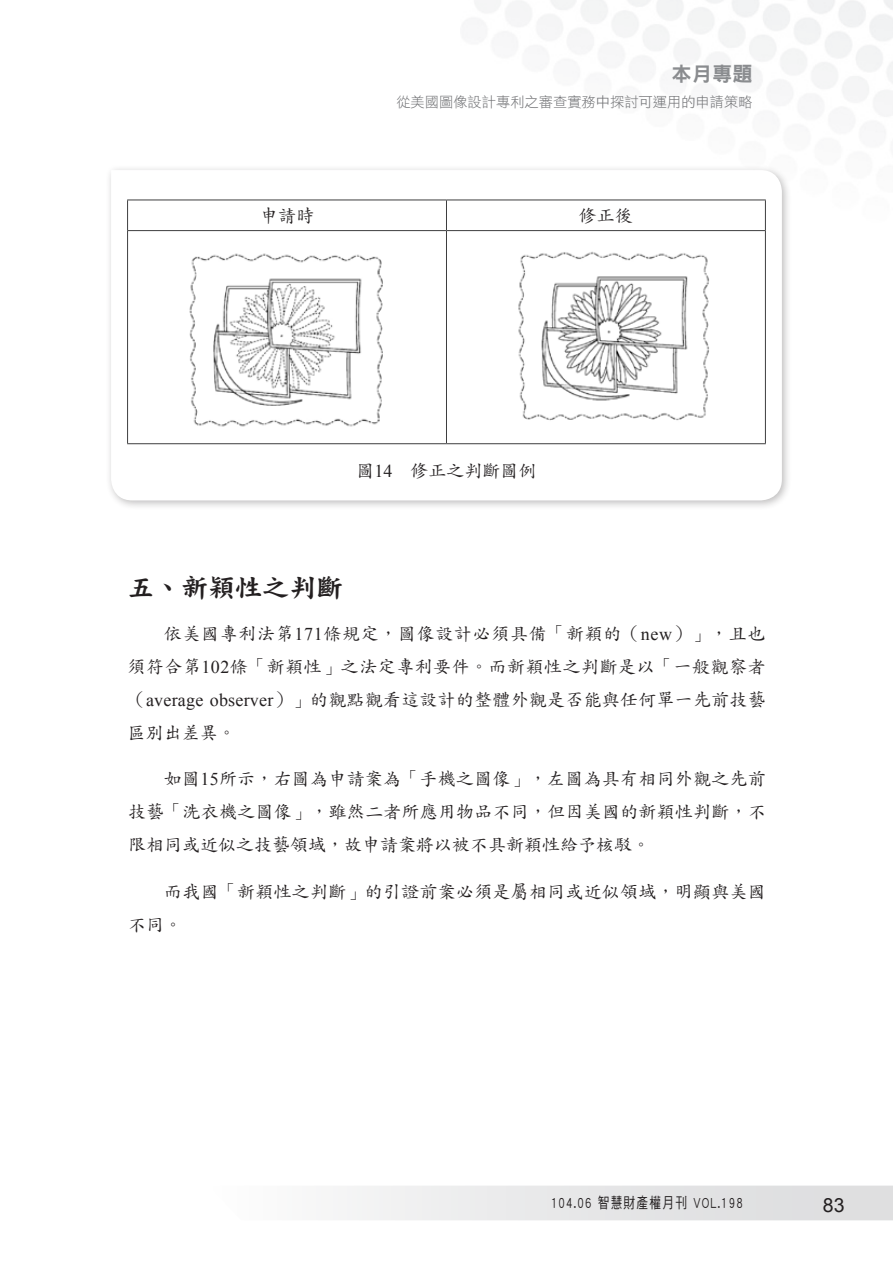
<style>
.page{position:relative;width:893px;height:1263px;background:#fff}
.page>*{position:absolute;margin:0;border:0;box-sizing:border-box;transform-origin:0 0}
.t1{font:27px "DF Kai Shu Std W9";color:#231f20}
.t2{font:20.25px "DF Hei Std W9";color:#8a8c8f}
.t3{font:19.5px "Arial";color:#231f20}
.t4{font:18px/33px "DF Kai Shu Std W5";letter-spacing:.015em;color:#231f20;text-align:justify}
.t5{font:15px "DF Hei Std W5";letter-spacing:.1em;color:#231f20;scale:.78 1}
.t6{font:14.25px "DF Hei Std W3";color:#6c6d70}
.s1{font-family:"Times New Roman"}
</style>
<div class="page">
<svg style="left:347px;top:1185px;width:546px;height:35px"></svg>
<div style="left:105px;top:164px;width:687px;height:347px;background:#231f20;opacity:.3"></div>
<svg style="left:111px;top:170px;width:671px;height:330px"></svg>
<hr style="left:127px;top:200px;width:319px;height:1px;background:#3e3e3f">
<hr style="left:127px;top:200px;width:1px;height:30px;background:#3e3e3f">
<hr style="left:446px;top:200px;width:320px;height:1px;background:#3e3e3f">
<hr style="left:446px;top:200px;width:1px;height:30px;background:#3e3e3f">
<hr style="left:765px;top:200px;width:1px;height:30px;background:#3e3e3f">
<hr style="left:127px;top:230px;width:319px;height:1px;background:#3e3e3f">
<hr style="left:127px;top:231px;width:1px;height:212px;background:#3e3e3f">
<hr style="left:446px;top:230px;width:320px;height:1px;background:#3e3e3f">
<hr style="left:446px;top:231px;width:1px;height:212px;background:#3e3e3f">
<hr style="left:765px;top:231px;width:1px;height:212px;background:#3e3e3f">
<hr style="left:127px;top:443px;width:319px;height:1px;background:#3e3e3f">
<hr style="left:446px;top:443px;width:320px;height:1px;background:#3e3e3f">
<img style="left:171px;top:246px;width:224px;height:187px">
<img style="left:500px;top:246px;width:224px;height:187px">
<p class="t2" style="left:672px;top:63px;width:82px">本月專題</p>
<p class="t6" style="left:396px;top:94px;width:358px">從美國圖像設計專利之審查實務中探討可運用的申請策略</p>
<p class="t4" style="left:260px;top:198px;width:55px">申請時</p>
<p class="t4" style="left:579px;top:198px;width:55px">修正後</p>
<p class="t4" style="left:356px;top:454px;width:181px">圖<span class="s1">14</span> 修正之判斷圖例</p>
<h1 class="t1" style="left:128px;top:573px;width:217px">五、新穎性之判斷</h1>
<p class="t4" style="left:128px;top:616px;width:640px;text-indent:36px">依美國專利法第<span class="s1">171</span>條規定，圖像設計必須具備「新穎的（<span class="s1">new</span>）」，且也須符合第<span class="s1">102</span>條「新穎性」之法定專利要件。而新穎性之判斷是以「一般觀察者（<span class="s1">average observer</span>）」的觀點觀看這設計的整體外觀是否能與任何單一先前技藝區別出差異。</p>
<p class="t4" style="left:128px;top:762px;width:639px;text-indent:36px">如圖<span class="s1">15</span>所示，右圖為申請案為「手機之圖像」，左圖為具有相同外觀之先前技藝「洗衣機之圖像」，雖然二者所應用物品不同，但因美國的新穎性判斷，不限相同或近似之技藝領域，故申請案將以被不具新穎性給予核駁。</p>
<p class="t4" style="left:128px;top:874px;width:639px;text-indent:36px">而我國「新穎性之判斷」的引證前案必須是屬相同或近似領域，明顯與美國不同。</p>
<p class="t5" style="left:551px;top:1194px;width:248px">104.06 智慧財產權月刊 VOL.198</p>
<p class="t3" style="left:823px;top:1192px;width:23px">83</p>
</div>
